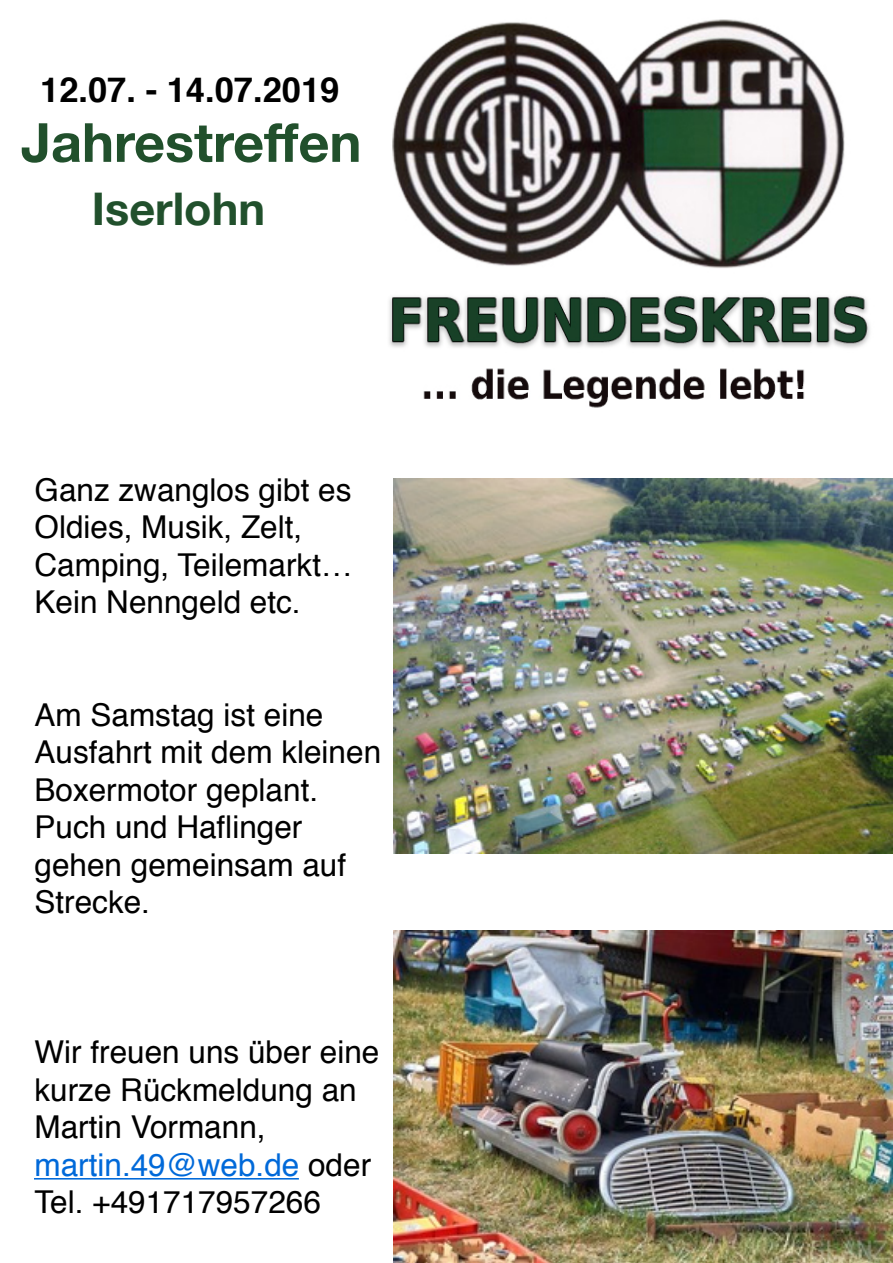
<style>
.page{position:relative;width:893px;height:1263px;background:#fff}
.page>*{position:absolute;margin:0;border:0;box-sizing:border-box;transform-origin:0 0}
.t1{font:700 54px "Helvetica Neue";color:#21502c}
.t2{font:700 45px "Helvetica Neue";color:#21502c}
.t3{font:700 34.5px "Helvetica";color:#000}
.t4{font:31.5px/37.5px "Helvetica";color:#000}
.s1{color:#0069d9}
</style>
<div class="page">
<hr style="left:34px;top:1178px;width:265px;height:1px;background:#0069d9">
<img style="left:393px;top:478px;width:500px;height:375px">
<img style="left:389px;top:19px;width:481px;height:389px">
<img style="left:393px;top:930px;width:500px;height:333px">
<p class="t3" style="left:40px;top:75px;width:301px">12.07. - 14.07.2019</p>
<h1 class="t1" style="left:21px;top:109px;width:342px">Jahrestreffen</h1>
<h2 class="t2" style="left:92px;top:181px;width:175px">Iserlohn</h2>
<p class="t4" style="left:34px;top:474px;width:320px">Ganz zwanglos gibt es<br>Oldies, Musik, Zelt,<br>Camping, Teilemarkt…<br>Kein Nenngeld etc.</p>
<p class="t4" style="left:34px;top:699px;width:348px">Am Samstag ist eine<br>Ausfahrt mit dem kleinen<br>Boxermotor geplant.<br>Puch und Haflinger gehen gemeinsam auf<br>Strecke.</p>
<p class="t4" style="left:34px;top:1036px;width:346px">Wir freuen uns über eine kurze Rückmeldung an<br>Martin Vormann, <span class="s1">martin.49@web.de</span> oder<br>Tel. +491717957266</p>
</div>
